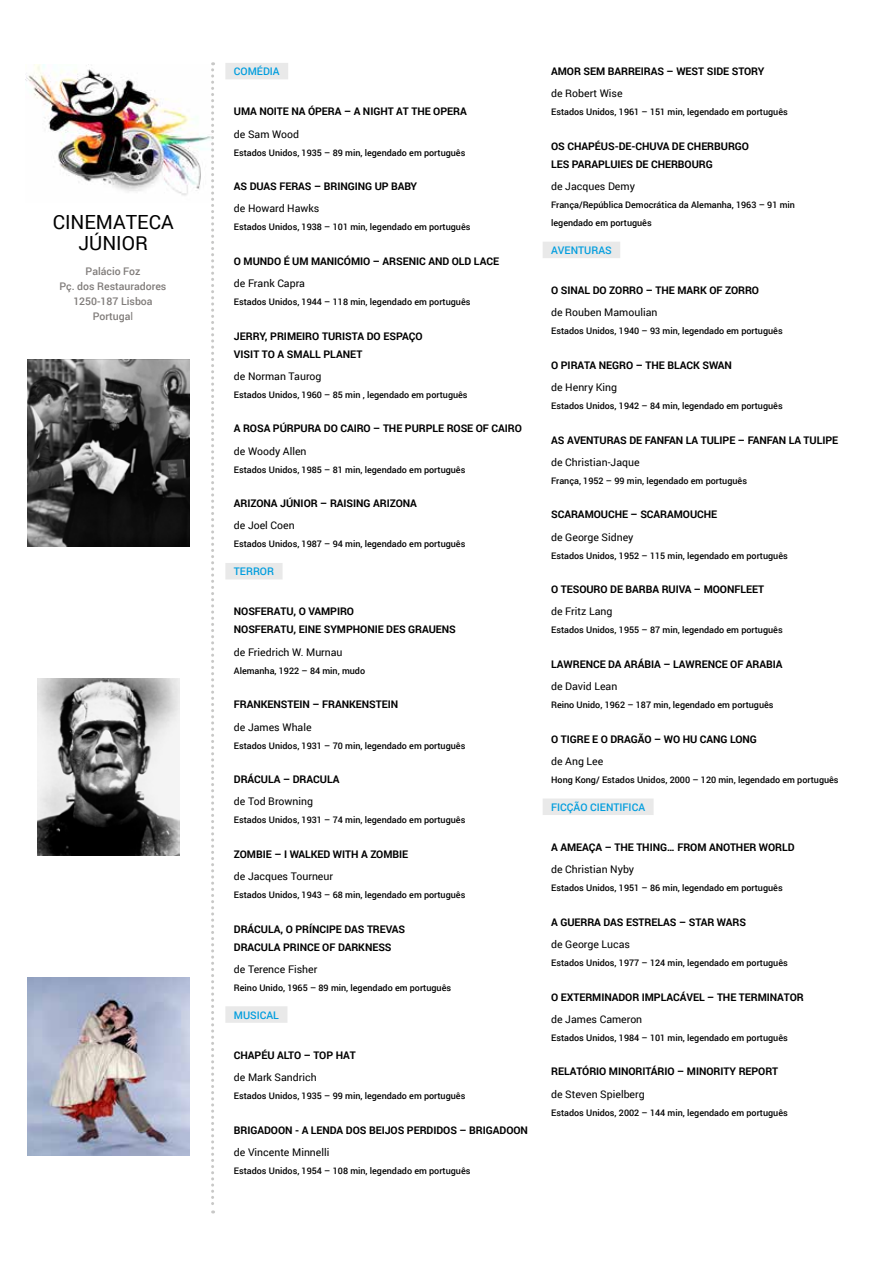
<style>
.page{position:relative;width:893px;height:1263px;background:#fff}
.page>*{position:absolute;margin:0;border:0;box-sizing:border-box;transform-origin:0 0}
.t1{font:19.5px/21px "Roboto";color:#000;text-align:center}
.t2{font:700 10.5px/18px "Roboto";letter-spacing:-.005em;color:#000}
.t3{font:10.5px "Roboto";color:#000}
.t4{font:500 10.5px/15px "Roboto";color:#807c7a;text-align:center}
.t5{font:500 10.5px "Roboto";color:#009dde}
.t6{font:500 9px/18px "Roboto";color:#000}
.s1{font-weight:400}
</style>
<div class="page">
<img style="left:26px;top:64px;width:185px;height:132px">
<svg style="left:211px;top:62px;width:3px;height:1151px"></svg>
<div style="left:225px;top:63px;width:63px;height:16px;background:#e9e9e9"></div>
<div style="left:225px;top:563px;width:58px;height:16px;background:#e9e9e9"></div>
<div style="left:225px;top:1006px;width:62px;height:17px;background:#e9e9e9"></div>
<div style="left:543px;top:242px;width:77px;height:16px;background:#e9e9e9"></div>
<div style="left:543px;top:798px;width:111px;height:17px;background:#e9e9e9"></div>
<img style="left:27px;top:360px;width:163px;height:186px">
<img style="left:38px;top:678px;width:141px;height:178px">
<img style="left:27px;top:978px;width:163px;height:178px">
<h1 class="t1" style="left:53px;top:211px;width:122px">CINEMATECA<br>JÚNIOR</h1>
<p class="t4" style="left:60px;top:263px;width:108px">Palácio Foz<br>Pç. dos Restauradores<br>1250-187 Lisboa<br>Portuga<span class="s1">l</span></p>
<p class="t5" style="left:234px;top:64px;width:47px">COMÉDIA</p>
<p class="t2" style="left:234px;top:102px;width:234px">UMA NOITE NA ÓPERA – A NIGHT AT THE OPERA</p>
<p class="t3" style="left:234px;top:127px;width:67px">de Sam Wood</p>
<p class="t6" style="left:234px;top:143px;width:233px">Estados Unidos, 1935 – 89 min, legendado em português</p>
<p class="t2" style="left:234px;top:177px;width:185px">AS DUAS FERAS – BRINGING UP BABY</p>
<p class="t3" style="left:234px;top:201px;width:87px">de Howard Hawks</p>
<p class="t6" style="left:234px;top:218px;width:238px">Estados Unidos, 1938 – 101 min, legendado em português</p>
<p class="t2" style="left:234px;top:252px;width:267px">O MUNDO É UM MANICÓMIO – ARSENIC AND OLD LACE</p>
<p class="t3" style="left:234px;top:276px;width:73px">de Frank Capra</p>
<p class="t6" style="left:234px;top:293px;width:238px">Estados Unidos, 1944 – 118 min, legendado em português</p>
<p class="t2" style="left:234px;top:326px;width:190px">JERRY, PRIMEIRO TURISTA DO ESPAÇO<br>VISIT TO A SMALL PLANET</p>
<p class="t3" style="left:234px;top:369px;width:89px">de Norman Taurog</p>
<p class="t6" style="left:234px;top:385px;width:235px">Estados Unidos, 1960 – 85 min , legendado em português</p>
<p class="t2" style="left:234px;top:419px;width:290px">A ROSA PÚRPURA DO CAIRO – THE PURPLE ROSE OF CAIRO</p>
<p class="t3" style="left:234px;top:444px;width:74px">de Woody Allen</p>
<p class="t6" style="left:234px;top:460px;width:233px">Estados Unidos, 1985 – 81 min, legendado em português</p>
<p class="t2" style="left:234px;top:494px;width:185px">ARIZONA JÚNIOR – RAISING ARIZONA</p>
<p class="t3" style="left:234px;top:518px;width:62px">de Joel Coen</p>
<p class="t6" style="left:234px;top:535px;width:233px">Estados Unidos, 1987 – 94 min, legendado em português</p>
<p class="t5" style="left:234px;top:564px;width:42px">TERROR</p>
<p class="t2" style="left:234px;top:602px;width:224px">NOSFERATU, O VAMPIRO<br>NOSFERATU, EINE SYMPHONIE DES GRAUENS</p>
<p class="t3" style="left:234px;top:645px;width:110px">de Friedrich W. Murnau</p>
<p class="t6" style="left:234px;top:661px;width:133px">Alemanha, 1922 – 84 min, mudo</p>
<p class="t2" style="left:234px;top:695px;width:166px">FRANKENSTEIN – FRANKENSTEIN</p>
<p class="t3" style="left:234px;top:719px;width:79px">de James Whale</p>
<p class="t6" style="left:234px;top:736px;width:233px">Estados Unidos, 1931 – 70 min, legendado em português</p>
<p class="t2" style="left:234px;top:770px;width:107px">DRÁCULA – DRACULA</p>
<p class="t3" style="left:234px;top:794px;width:81px">de Tod Browning</p>
<p class="t6" style="left:234px;top:811px;width:233px">Estados Unidos, 1931 – 74 min, legendado em português</p>
<p class="t2" style="left:234px;top:845px;width:176px">ZOMBIE – I WALKED WITH A ZOMBIE</p>
<p class="t3" style="left:234px;top:869px;width:101px">de Jacques Tourneur</p>
<p class="t6" style="left:234px;top:885px;width:233px">Estados Unidos, 1943 – 68 min, legendado em português</p>
<p class="t2" style="left:234px;top:919px;width:173px">DRÁCULA, O PRÍNCIPE DAS TREVAS<br>DRACULA PRINCE OF DARKNESS</p>
<p class="t3" style="left:234px;top:962px;width:85px">de Terence Fisher</p>
<p class="t6" style="left:234px;top:978px;width:219px">Reino Unido, 1965 – 89 min, legendado em português</p>
<p class="t5" style="left:234px;top:1007px;width:47px">MUSICAL</p>
<p class="t2" style="left:234px;top:1046px;width:123px">CHAPÉU ALTO – TOP HAT</p>
<p class="t3" style="left:234px;top:1070px;width:84px">de Mark Sandrich</p>
<p class="t6" style="left:234px;top:1086px;width:233px">Estados Unidos, 1935 – 99 min, legendado em português</p>
<p class="t2" style="left:234px;top:1120px;width:296px">BRIGADOON - A LENDA DOS BEIJOS PERDIDOS – BRIGADOON</p>
<p class="t3" style="left:234px;top:1145px;width:97px">de Vincente Minnelli</p>
<p class="t6" style="left:234px;top:1161px;width:238px">Estados Unidos, 1954 – 108 min, legendado em português</p>
<p class="t2" style="left:551px;top:62px;width:215px">AMOR SEM BARREIRAS – WEST SIDE STORY</p>
<p class="t3" style="left:551px;top:86px;width:73px">de Robert Wise</p>
<p class="t6" style="left:551px;top:103px;width:238px">Estados Unidos, 1961 – 151 min, legendado em português</p>
<p class="t2" style="left:551px;top:137px;width:199px">OS CHAPÉUS-DE-CHUVA DE CHERBURGO<br>LES PARAPLUIES DE CHERBOURG</p>
<p class="t3" style="left:551px;top:179px;width:85px">de Jacques Demy</p>
<p class="t6" style="left:551px;top:196px;width:245px">França/República Democrática da Alemanha, 1963 – 91 min legendado em português</p>
<p class="t5" style="left:551px;top:243px;width:62px">AVENTURAS</p>
<p class="t2" style="left:551px;top:281px;width:209px">O SINAL DO ZORRO – THE MARK OF ZORRO</p>
<p class="t3" style="left:551px;top:305px;width:108px">de Rouben Mamoulian</p>
<p class="t6" style="left:551px;top:322px;width:233px">Estados Unidos, 1940 – 93 min, legendado em português</p>
<p class="t2" style="left:551px;top:356px;width:182px">O PIRATA NEGRO – THE BLACK SWAN</p>
<p class="t3" style="left:551px;top:380px;width:68px">de Henry King</p>
<p class="t6" style="left:551px;top:397px;width:233px">Estados Unidos, 1942 – 84 min, legendado em português</p>
<p class="t2" style="left:551px;top:431px;width:289px">AS AVENTURAS DE FANFAN LA TULIPE – FANFAN LA TULIPE</p>
<p class="t3" style="left:551px;top:455px;width:90px">de Christian-Jaque</p>
<p class="t6" style="left:551px;top:471px;width:197px">França, 1952 – 99 min, legendado em português</p>
<p class="t2" style="left:551px;top:505px;width:168px">SCARAMOUCHE – SCARAMOUCHE</p>
<p class="t3" style="left:551px;top:530px;width:84px">de George Sidney</p>
<p class="t6" style="left:551px;top:546px;width:238px">Estados Unidos, 1952 – 115 min, legendado em português</p>
<p class="t2" style="left:551px;top:580px;width:214px">O TESOURO DE BARBA RUIVA – MOONFLEET</p>
<p class="t3" style="left:551px;top:604px;width:63px">de Fritz Lang</p>
<p class="t6" style="left:551px;top:621px;width:233px">Estados Unidos, 1955 – 87 min, legendado em português</p>
<p class="t2" style="left:551px;top:655px;width:233px">LAWRENCE DA ARÁBIA – LAWRENCE OF ARABIA</p>
<p class="t3" style="left:551px;top:679px;width:68px">de David Lean</p>
<p class="t6" style="left:551px;top:696px;width:224px">Reino Unido, 1962 – 187 min, legendado em português</p>
<p class="t2" style="left:551px;top:730px;width:207px">O TIGRE E O DRAGÃO – WO HU CANG LONG</p>
<p class="t3" style="left:551px;top:754px;width:54px">de Ang Lee</p>
<p class="t6" style="left:551px;top:770px;width:289px">Hong Kong/ Estados Unidos, 2000 – 120 min, legendado em português</p>
<p class="t5" style="left:551px;top:800px;width:95px">FICÇÃO CIENTIFICA</p>
<p class="t2" style="left:551px;top:838px;width:245px">A AMEAÇA – THE THING… FROM ANOTHER WORLD</p>
<p class="t3" style="left:551px;top:862px;width:85px">de Christian Nyby</p>
<p class="t6" style="left:551px;top:879px;width:233px">Estados Unidos, 1951 – 86 min, legendado em português</p>
<p class="t2" style="left:551px;top:913px;width:196px">A GUERRA DAS ESTRELAS – STAR WARS</p>
<p class="t3" style="left:551px;top:937px;width:80px">de George Lucas</p>
<p class="t6" style="left:551px;top:953px;width:238px">Estados Unidos, 1977 – 124 min, legendado em português</p>
<p class="t2" style="left:551px;top:987px;width:254px">O EXTERMINADOR IMPLACÁVEL – THE TERMINATOR</p>
<p class="t3" style="left:551px;top:1012px;width:93px">de James Cameron</p>
<p class="t6" style="left:551px;top:1028px;width:238px">Estados Unidos, 1984 – 101 min, legendado em português</p>
<p class="t2" style="left:551px;top:1062px;width:228px">RELATÓRIO MINORITÁRIO – MINORITY REPORT</p>
<p class="t3" style="left:551px;top:1086px;width:95px">de Steven Spielberg</p>
<p class="t6" style="left:551px;top:1103px;width:238px">Estados Unidos, 2002 – 144 min, legendado em português</p>
</div>
